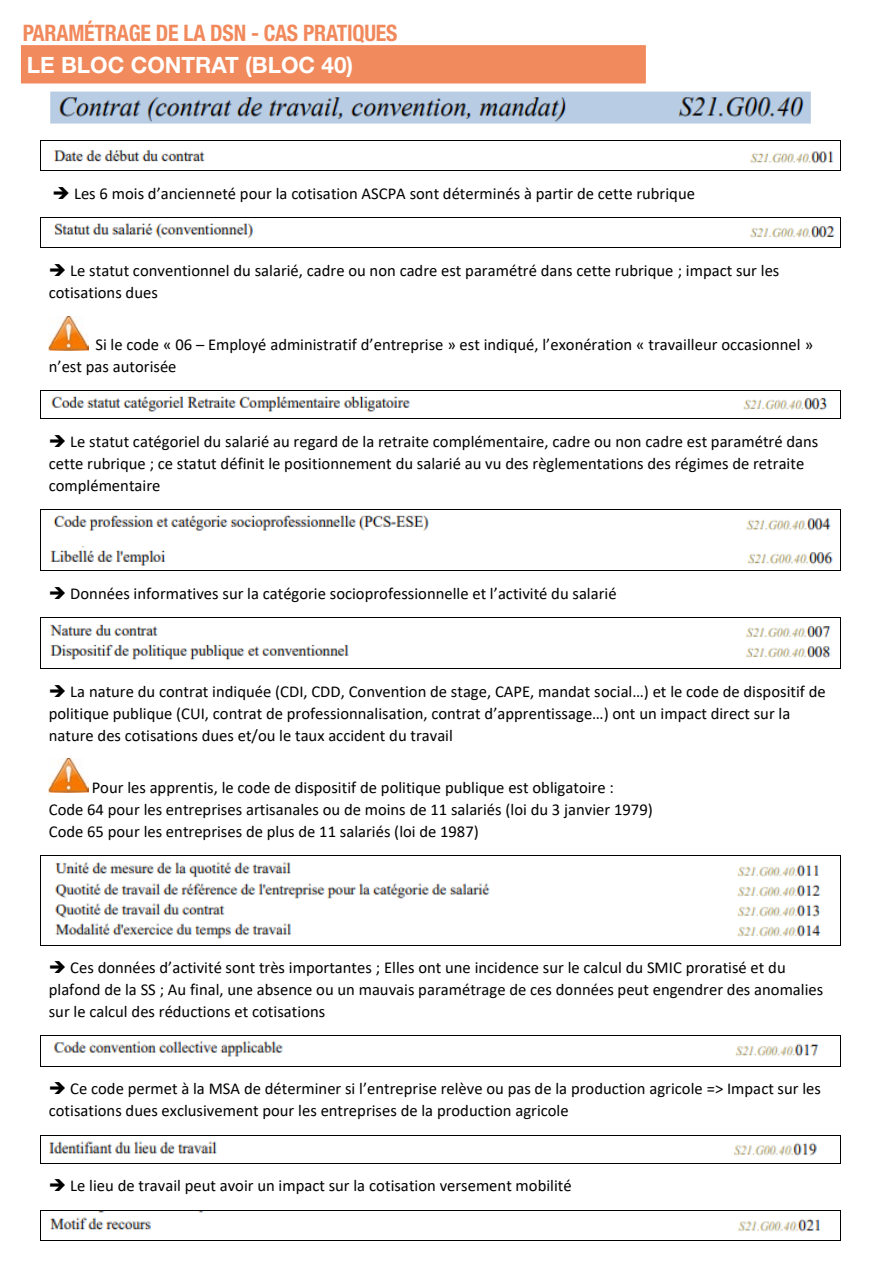
<style>
.page{position:relative;width:893px;height:1263px;background:#fff}
.page>*{position:absolute;margin:0;border:0;box-sizing:border-box;transform-origin:0 0}
.t1{font:700 condensed 22.65px "Helvetica Neue LT Std";letter-spacing:-.01em;color:#f1895c;scale:.96 1}
.t2{font:700 22.5px "Helvetica Neue LT Std";color:#fff}
.t3{font:16.65px/21.9px "Calibri";color:#000}
</style>
<div class="page">
<div style="left:21px;top:45px;width:625px;height:38px;background:#f18a5c;border:2px solid #f1895c"></div>
<hr style="left:41px;top:140px;width:799px;height:1px;background:#000">
<hr style="left:41px;top:170px;width:799px;height:1px;background:#000">
<svg style="left:40px;top:140px;width:1px;height:31px"></svg>
<svg style="left:840px;top:140px;width:1px;height:31px"></svg>
<hr style="left:41px;top:217px;width:799px;height:1px;background:#000">
<hr style="left:41px;top:247px;width:799px;height:1px;background:#000">
<svg style="left:40px;top:217px;width:1px;height:31px"></svg>
<svg style="left:840px;top:217px;width:1px;height:31px"></svg>
<hr style="left:41px;top:390px;width:799px;height:1px;background:#000">
<hr style="left:41px;top:418px;width:799px;height:1px;background:#000">
<svg style="left:40px;top:390px;width:1px;height:29px"></svg>
<svg style="left:840px;top:390px;width:1px;height:29px"></svg>
<hr style="left:41px;top:509px;width:799px;height:1px;background:#000">
<hr style="left:40px;top:510px;width:1px;height:36px;background:#000">
<hr style="left:840px;top:510px;width:1px;height:36px;background:#000">
<hr style="left:41px;top:570px;width:799px;height:1px;background:#000">
<svg style="left:40px;top:546px;width:1px;height:25px"></svg>
<svg style="left:840px;top:546px;width:1px;height:25px"></svg>
<hr style="left:41px;top:617px;width:799px;height:1px;background:#000">
<hr style="left:41px;top:668px;width:799px;height:1px;background:#000">
<hr style="left:40px;top:618px;width:1px;height:50px;background:#000">
<hr style="left:840px;top:618px;width:1px;height:50px;background:#000">
<hr style="left:41px;top:855px;width:799px;height:1px;background:#000">
<hr style="left:41px;top:945px;width:799px;height:1px;background:#000">
<hr style="left:40px;top:856px;width:1px;height:89px;background:#000">
<hr style="left:840px;top:856px;width:1px;height:89px;background:#000">
<hr style="left:41px;top:1035px;width:799px;height:1px;background:#000">
<hr style="left:41px;top:1066px;width:799px;height:1px;background:#000">
<hr style="left:40px;top:1036px;width:1px;height:30px;background:#000">
<hr style="left:840px;top:1036px;width:1px;height:30px;background:#000">
<hr style="left:41px;top:1135px;width:799px;height:1px;background:#000">
<hr style="left:41px;top:1163px;width:799px;height:1px;background:#000">
<svg style="left:40px;top:1135px;width:1px;height:29px"></svg>
<svg style="left:840px;top:1135px;width:1px;height:29px"></svg>
<hr style="left:41px;top:1210px;width:799px;height:1px;background:#000">
<hr style="left:41px;top:1240px;width:799px;height:1px;background:#000">
<hr style="left:40px;top:1210px;width:1px;height:30px;background:#000">
<hr style="left:840px;top:1210px;width:1px;height:30px;background:#000">
<img style="left:50px;top:91px;width:761px;height:33px">
<img style="left:53px;top:150px;width:781px;height:14px">
<img style="left:54px;top:223px;width:781px;height:15px">
<img style="left:49px;top:316px;width:39px;height:34px">
<img style="left:51px;top:396px;width:776px;height:16px">
<img style="left:53px;top:515px;width:778px;height:16px">
<img style="left:50px;top:546px;width:783px;height:20px">
<img style="left:49px;top:624px;width:782px;height:36px">
<img style="left:49px;top:759px;width:39px;height:34px">
<img style="left:55px;top:862px;width:766px;height:77px">
<img style="left:54px;top:1040px;width:765px;height:17px">
<img style="left:49px;top:1141px;width:768px;height:15px">
<img style="left:50px;top:1212px;width:771px;height:20px">
<h1 class="t1" style="left:23px;top:19px;width:392px">PARAMÉTRAGE DE LA DSN - CAS PRATIQUES</h1>
<h2 class="t2" style="left:27px;top:51px;width:328px">LE BLOC CONTRAT (BLOC 40)</h2>
<p class="t3" style="left:53px;top:182px;width:644px">➔ Les 6 mois d’ancienneté pour la cotisation ASCPA sont déterminés à partir de cette rubrique</p>
<p class="t3" style="left:49px;top:259px;width:732px">➔ Le statut conventionnel du salarié, cadre ou non cadre est paramétré dans cette rubrique ; impact sur les cotisations dues</p>
<p class="t3" style="left:49px;top:333px;width:766px;text-indent:47px">Si le code « 06 – Employé administratif d’entreprise » est indiqué, l’exonération « travailleur occasionnel » n’est pas autorisée</p>
<p class="t3" style="left:49px;top:430px;width:771px">➔ Le statut catégoriel du salarié au regard de la retraite complémentaire, cadre ou non cadre est paramétré dans cette rubrique ; ce statut définit le positionnement du salarié au vu des règlementations des régimes de retraite complémentaire</p>
<p class="t3" style="left:49px;top:582px;width:569px">➔ Données informatives sur la catégorie socioprofessionnelle et l’activité du salarié</p>
<p class="t3" style="left:49px;top:680px;width:778px">➔ La nature du contrat indiquée (CDI, CDD, Convention de stage, CAPE, mandat social…) et le code de dispositif de politique publique (CUI, contrat de professionnalisation, contrat d’apprentissage…) ont un impact direct sur la nature des cotisations dues et/ou le taux accident du travail</p>
<p class="t3" style="left:49px;top:776px;width:605px;text-indent:43px">Pour les apprentis, le code de dispositif de politique publique est obligatoire :<br>Code 64 pour les entreprises artisanales ou de moins de 11 salariés (loi du 3 janvier 1979)<br>Code 65 pour les entreprises de plus de 11 salariés (loi de 1987)</p>
<p class="t3" style="left:49px;top:956px;width:776px">➔ Ces données d’activité sont très importantes ; Elles ont une incidence sur le calcul du SMIC proratisé et du plafond de la SS ; Au final, une absence ou un mauvais paramétrage de ces données peut engendrer des anomalies sur le calcul des réductions et cotisations</p>
<p class="t3" style="left:49px;top:1077px;width:774px">➔ Ce code permet à la MSA de déterminer si l’entreprise relève ou pas de la production agricole =&gt; Impact sur les cotisations dues exclusivement pour les entreprises de la production agricole</p>
<p class="t3" style="left:49px;top:1174px;width:524px">➔ Le lieu de travail peut avoir un impact sur la cotisation versement mobilité</p>
</div>
